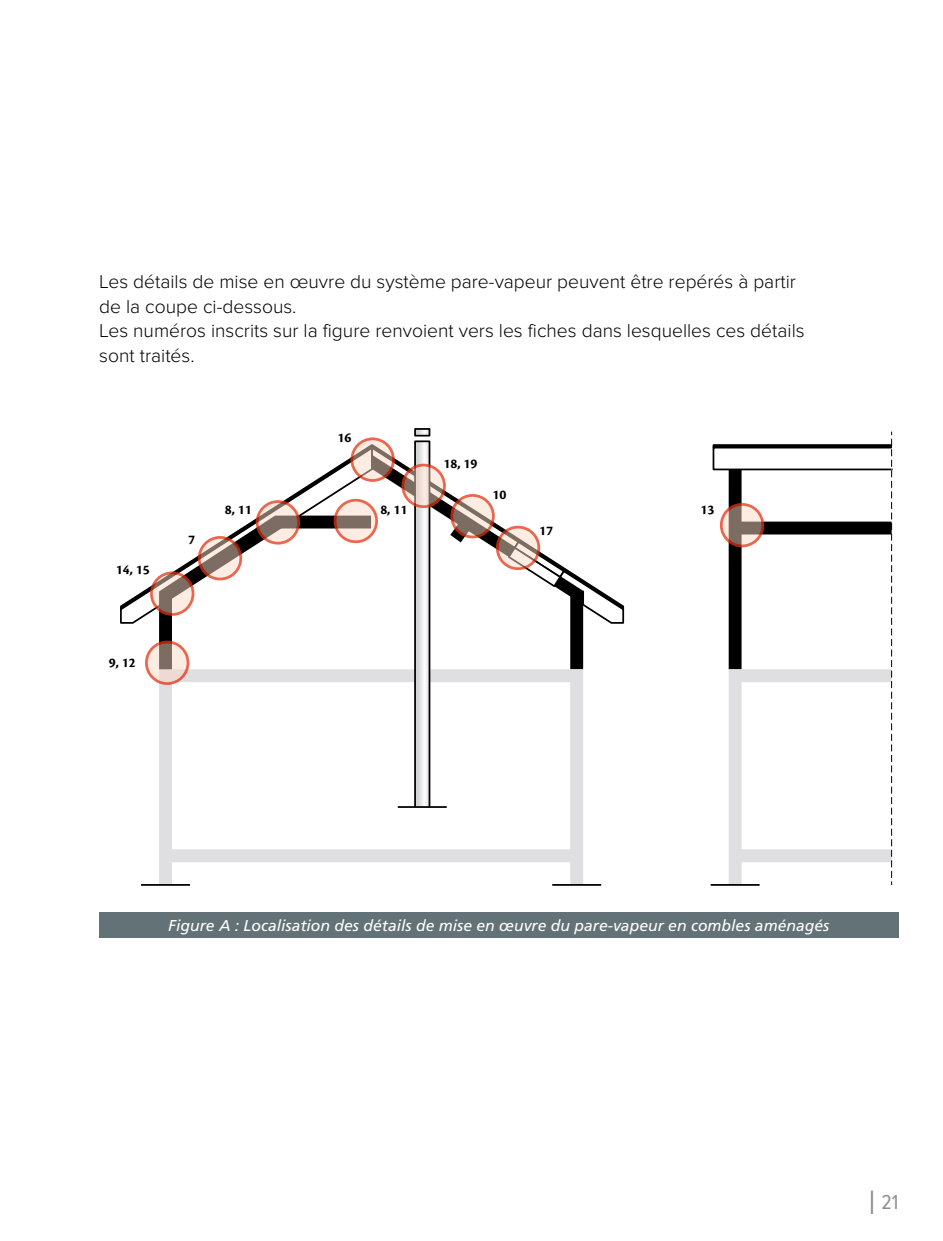
<style>
.page{position:relative;width:943px;height:1241px;background:#fff}
.page>*{position:absolute;margin:0;border:0;box-sizing:border-box;transform-origin:0 0}
.t1{font:21px "Proxima Nova Cond";color:#8e8e8a}
.t2{font:300 19.25px/24.5px "Proxima Nova";color:#000}
.t3{font:italic 15.75px "Frutiger LT Std";color:#fff}
.t4{font:700 14px "Cronos Pro";color:#000}
.s1{font-weight:300;font-size:35px}
</style>
<div class="page">
<div style="left:99px;top:912px;width:799px;height:26px;background:#627276"></div>
<svg style="left:159px;top:669px;width:424px;height:214px"></svg>
<svg style="left:417px;top:431px;width:10px;height:2px"></svg>
<div style="left:414px;top:428px;width:16px;height:8px;border:2px solid #000"></div>
<svg style="left:417px;top:443px;width:10px;height:361px"></svg>
<div style="left:414px;top:440px;width:16px;height:367px;border:2px solid #000"></div>
<svg style="left:120px;top:444px;width:505px;height:225px"></svg>
<hr style="left:552px;top:883px;width:49px;height:2px;background:#000">
<hr style="left:141px;top:883px;width:49px;height:2px;background:#000">
<hr style="left:398px;top:806px;width:49px;height:1px;background:#000">
<div style="left:712px;top:444px;width:180px;height:4px;border:2px solid #000"></div>
<div style="left:712px;top:446px;width:180px;height:24px;border:2px solid #000"></div>
<svg style="left:728px;top:431px;width:164px;height:453px"></svg>
<hr style="left:710px;top:883px;width:49px;height:2px;background:#000">
<svg style="left:146px;top:642px;width:42px;height:41px"></svg>
<div style="left:145px;top:640px;width:44px;height:44px;border:3px solid #e63312;border-radius:50%"></div>
<svg style="left:151px;top:572px;width:42px;height:42px"></svg>
<div style="left:150px;top:571px;width:44px;height:44px;border:3px solid #e63312;border-radius:50%"></div>
<svg style="left:199px;top:537px;width:42px;height:42px"></svg>
<div style="left:198px;top:536px;width:44px;height:44px;border:3px solid #e63312;border-radius:50%"></div>
<svg style="left:257px;top:501px;width:42px;height:42px"></svg>
<div style="left:256px;top:500px;width:44px;height:44px;border:3px solid #e63312;border-radius:50%"></div>
<svg style="left:335px;top:500px;width:41px;height:41px"></svg>
<div style="left:334px;top:499px;width:44px;height:44px;border:3px solid #e63312;border-radius:50%"></div>
<svg style="left:352px;top:439px;width:41px;height:41px"></svg>
<div style="left:350px;top:437px;width:45px;height:44px;border:3px solid #e63312;border-radius:50%"></div>
<svg style="left:403px;top:465px;width:41px;height:41px"></svg>
<div style="left:401px;top:463px;width:45px;height:45px;border:3px solid #e63312;border-radius:50%"></div>
<svg style="left:452px;top:495px;width:41px;height:42px"></svg>
<div style="left:450px;top:494px;width:44px;height:44px;border:3px solid #e63312;border-radius:50%"></div>
<svg style="left:497px;top:527px;width:42px;height:41px"></svg>
<div style="left:496px;top:525px;width:44px;height:45px;border:3px solid #e63312;border-radius:50%"></div>
<svg style="left:721px;top:504px;width:41px;height:42px"></svg>
<div style="left:720px;top:503px;width:44px;height:44px;border:3px solid #e63312;border-radius:50%"></div>
<p class="t2" style="left:99px;top:270px;width:707px">Les détails de mise en œuvre du système pare-vapeur peuvent être repérés à partir de la coupe ci-dessous.<br>Les numéros inscrits sur la figure renvoient vers les fiches dans lesquelles ces détails sont traités.</p>
<p class="t4" style="left:116px;top:561px;width:36px">14, 15</p>
<p class="t4" style="left:109px;top:654px;width:29px">9, 12</p>
<p class="t4" style="left:188px;top:531px;width:8px">7</p>
<p class="t4" style="left:225px;top:502px;width:29px">8, 11</p>
<p class="t4" style="left:337px;top:430px;width:15px">16</p>
<p class="t4" style="left:380px;top:502px;width:29px">8, 11</p>
<p class="t4" style="left:443px;top:456px;width:36px">18, 19</p>
<p class="t4" style="left:492px;top:486px;width:15px">10</p>
<p class="t4" style="left:539px;top:522px;width:15px">17</p>
<p class="t4" style="left:700px;top:502px;width:15px">13</p>
<p class="t3" style="left:168px;top:916px;width:662px">Figure A : Localisation des détails de mise en œuvre du pare-vapeur en combles aménagés</p>
<p class="t1" style="left:868px;top:1190px;width:31px"><span class="s1">I</span> 21</p>
</div>
